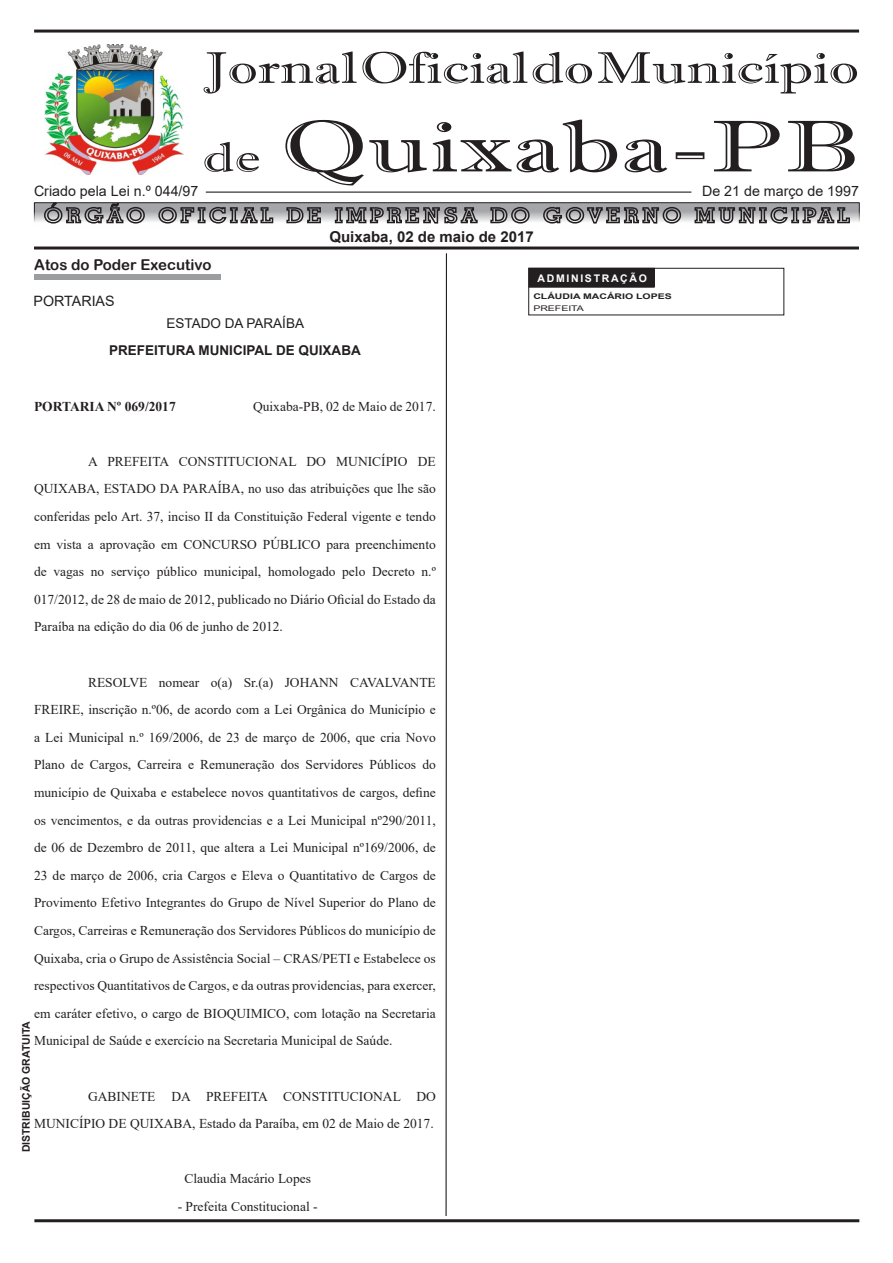
<style>
.page{position:relative;width:893px;height:1263px;background:#fff}
.page>*{position:absolute;margin:0;border:0;box-sizing:border-box;transform-origin:0 0}
.t1{font:73.2px "Imprint MT Shadow";letter-spacing:.01em;color:#231f20;scale:1.45 1}
.t2{font:44.4px "Imprint MT Shadow";color:#231f20;scale:1.35 1}
.t3{font:700 15px "Arial";color:#231f20}
.t4{font:15px "Arial Rounded MT Bold";color:#231f20}
.t5{font:14.25px "Arial";color:#231f20}
.t6{font:13.5px/27.6px "Times New Roman";color:#231f20;text-align:justify}
.t7{font:700 13.5px "Arial";color:#231f20}
.t8{font:700 13.5px "Times New Roman";color:#231f20}
.t9{font:13.5px "Arial";color:#231f20}
.t10{font:700 10.5px "Arial";color:#231f20}
.t11{font:700 10.5px "Arial";letter-spacing:.16em;color:#fff}
.t12{font:700 7.8px "Arial";color:#231f20;scale:1.35 1}
.t13{font:7.8px "Arial";color:#231f20;scale:1.35 1}
.s1{font-size:42.15px}
</style>
<div class="page">
<hr style="left:34px;top:246px;width:825px;height:3px;background:#231f20">
<div style="left:34px;top:274px;width:186px;height:6px;background:#9b9da0"></div>
<img style="left:45px;top:44px;width:138px;height:130px">
<hr style="left:34px;top:30px;width:825px;height:3px;background:#231f20">
<svg style="left:36px;top:204px;width:822px;height:18px;background:#b6b6ba"></svg>
<div style="left:34px;top:202px;width:826px;height:26px;border:1px solid #231f20"></div>
<svg style="left:43px;top:202px;width:103px;height:22px;background:#878688"></svg>
<svg style="left:158px;top:206px;width:116px;height:18px;background:#8b8a8c"></svg>
<svg style="left:286px;top:206px;width:36px;height:18px"></svg>
<svg style="left:334px;top:203px;width:144px;height:21px;background:#858487"></svg>
<svg style="left:490px;top:206px;width:41px;height:18px"></svg>
<svg style="left:542px;top:206px;width:140px;height:18px;background:#89888a"></svg>
<svg style="left:694px;top:203px;width:157px;height:21px;background:#8a898b"></svg>
<hr style="left:206px;top:192px;width:485px;height:1px;background:#231f20">
<hr style="left:34px;top:1219px;width:825px;height:3px;background:#231f20">
<hr style="left:445px;top:253px;width:2px;height:963px;background:#231f20">
<div style="left:529px;top:268px;width:125px;height:19px;background:#231f20"></div>
<div style="left:529px;top:268px;width:125px;height:20px;border:1px solid #231f20"></div>
<div style="left:528px;top:268px;width:256px;height:47px;border:1px solid #231f20"></div>
<p class="t2" style="left:203px;top:42px;width:487px">Jornal Oficial do Município</p>
<p class="t1" style="left:203px;top:103px;width:454px"><span class="s1">de</span> Quixaba-PB</p>
<p class="t5" style="left:34px;top:182px;width:166px">Criado pela Lei n.º 044/97</p>
<p class="t5" style="left:702px;top:182px;width:158px">De 21 de março de 1997</p>
<p class="t3" style="left:329px;top:226px;width:206px">Quixaba, 02 de maio de 2017</p>
<p class="t4" style="left:34px;top:256px;width:179px">Atos do Poder Executivo</p>
<p class="t5" style="left:34px;top:291px;width:83px">PORTARIAS</p>
<p class="t9" style="left:167px;top:314px;width:139px">ESTADO DA PARAÍBA</p>
<p class="t7" style="left:109px;top:341px;width:253px">PREFEITURA MUNICIPAL DE QUIXABA</p>
<p class="t8" style="left:34px;top:396px;width:143px">PORTARIA Nº 069/2017</p>
<p class="t6" style="left:253px;top:392px;width:184px">Quixaba-PB, 02 de Maio de 2017.</p>
<p class="t6" style="left:34px;top:447px;width:403px;text-indent:54px">A PREFEITA CONSTITUCIONAL DO MUNICÍPIO DE QUIXABA, ESTADO DA PARAÍBA, no uso das atribuições que lhe são conferidas pelo Art. 37, inciso II da Constituição Federal vigente e tendo em vista a aprovação em CONCURSO PÚBLICO para preenchimento de vagas no serviço público municipal, homologado pelo Decreto n.º 017/2012, de 28 de maio de 2012, publicado no Diário Oficial do Estado da Paraíba na edição do dia 06 de junho de 2012.</p>
<p class="t6" style="left:34px;top:668px;width:403px;text-indent:54px">RESOLVE nomear o(a) Sr.(a) JOHANN CAVALVANTE FREIRE, inscrição n.º06, de acordo com a Lei Orgânica do Município e a Lei Municipal n.º 169/2006, de 23 de março de 2006, que cria Novo Plano de Cargos, Carreira e Remuneração dos Servidores Públicos do município de Quixaba e estabelece novos quantitativos de cargos, define os vencimentos, e da outras providencias e a Lei Municipal nº290/2011, de 06 de Dezembro de 2011, que altera a Lei Municipal nº169/2006, de 23 de março de 2006, cria Cargos e Eleva o Quantitativo de Cargos de Provimento Efetivo Integrantes do Grupo de Nível Superior do Plano de Cargos, Carreiras e Remuneração dos Servidores Públicos do município de Quixaba, cria o Grupo de Assistência Social – CRAS/PETI e Estabelece os respectivos Quantitativos de Cargos, e da outras providencias, para exercer, em caráter efetivo, o cargo de BIOQUIMICO, com lotação na Secretaria Municipal de Saúde e exercício na Secretaria Municipal de Saúde.</p>
<p class="t10" style="left:19px;top:1152px;width:133px;rotate:-90deg">DISTRIBUIÇÃO GRATUITA</p>
<p class="t6" style="left:34px;top:1082px;width:403px;text-align:right">GABINETE DA PREFEITA CONSTITUCIONAL DO<br>MUNICÍPIO DE QUIXABA, Estado da Paraíba, em 02 de Maio de 2017.</p>
<p class="t6" style="left:184px;top:1165px;width:128px">Claudia Macário Lopes</p>
<p class="t6" style="left:178px;top:1192px;width:141px">- Prefeita Constitucional -</p>
<p class="t11" style="left:538px;top:271px;width:111px">ADMINISTRAÇÃO</p>
<p class="t12" style="left:533px;top:291px;width:104px">CLÁUDIA MACÁRIO LOPES</p>
<p class="t13" style="left:533px;top:303px;width:39px">PREFEITA</p>
</div>
